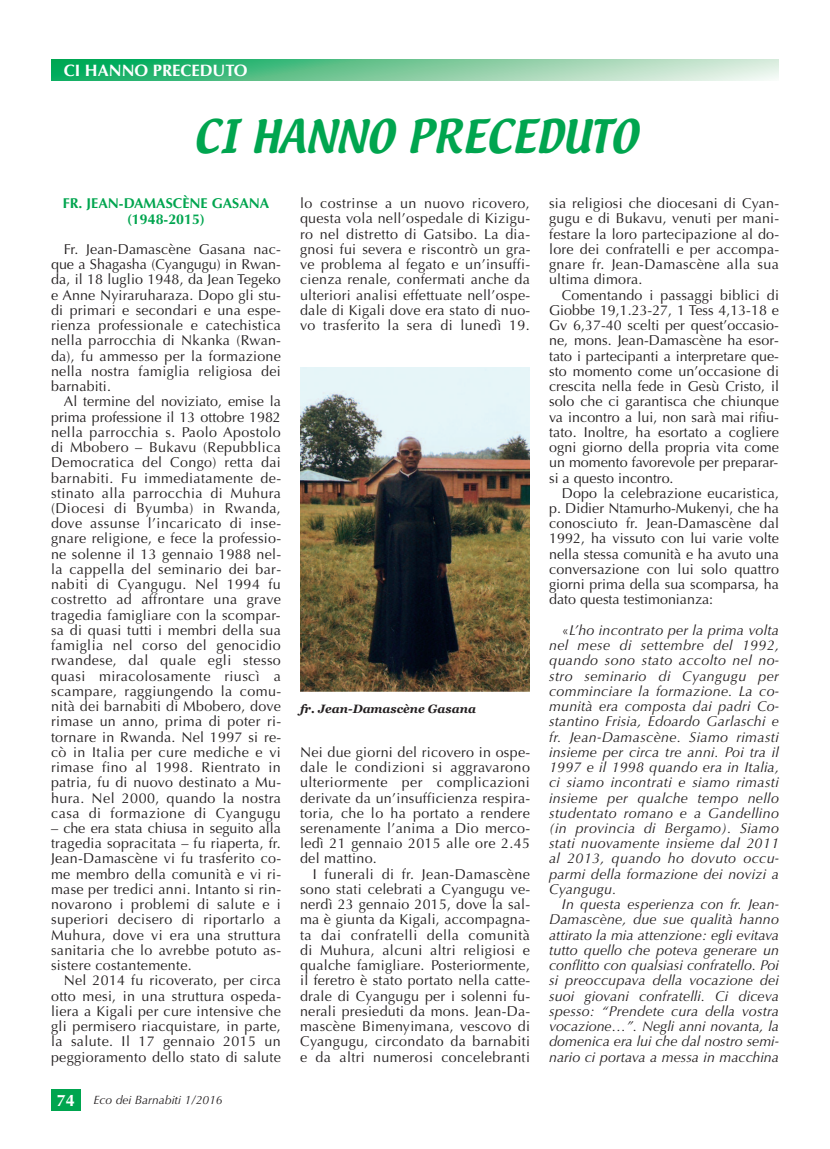
<style>
.page{position:relative;width:830px;height:1149px;background:#fff}
.page>*{position:absolute;margin:0;border:0;box-sizing:border-box;transform-origin:0 0}
.t1{font:40.5px "Textile";color:#00a54f}
.t2{font:700 16.5px "Optima";color:#fff}
.t3{font:14.25px/15.1px "Optima";letter-spacing:.02em;color:#231f20;text-align:justify}
.t4{font:italic 14.25px/15.1px "Optima";color:#231f20;text-align:justify}
.t5{font:700 14.25px/15.1px "Optima";color:#00a54f;text-align:center}
.t6{font:italic 12px "Optima";color:#231f20}
.t7{font:italic 700 12px "Georgia";color:#231f20}
.s1{font-weight:700;font-style:normal;font-size:16.5px;color:#fff}
.s2{font-style:normal}
</style>
<div class="page">
<div style="left:51px;top:1089px;width:30px;height:21px;background:#00a54f"></div>
<svg style="left:51px;top:60px;width:727px;height:21px;background:#79cb9e"></svg>
<img style="left:300px;top:367px;width:229px;height:324px">
<p class="t2" style="left:64px;top:61px;width:185px">CI HANNO PRECEDUTO</p>
<h1 class="t1" style="left:193px;top:115px;width:445px">CI HANNO PRECEDUTO</h1>
<p class="t5" style="left:63px;top:196px;width:208px">FR. JEAN-DAMASCÈNE GASANA (1948-2015)</p>
<p class="t3" style="left:51px;top:242px;width:231px;text-indent:13px">Fr. Jean-Damascène Gasana nac&shy;que a Shagasha (Cyangugu) in Rwan&shy;da, il 18 luglio 1948, da Jean Tegeko e Anne Nyiraruharaza. Dopo gli stu&shy;di primari e secondari e una espe&shy;rienza professionale e catechistica nella parrocchia di Nkanka (Rwan&shy;da), fu ammesso per la formazione nella nostra famiglia religiosa dei barnabiti.</p>
<p class="t3" style="left:51px;top:394px;width:231px;text-indent:13px">Al termine del noviziato, emise la prima professione il 13 ottobre 1982 nella parrocchia s. Paolo Apostolo di Mbobero – Bukavu (Repubblica Democratica del Congo) retta dai barnabiti. Fu immediatamente de&shy;stinato alla parrocchia di Muhura (Diocesi di Byumba) in Rwanda, dove assunse l’incaricato di inse&shy;gnare religione, e fece la professio&shy;ne solenne il 13 gennaio 1988 nel&shy;la cappella del seminario dei bar&shy;nabiti di Cyangugu. Nel 1994 fu costretto ad affrontare una grave tragedia famigliare con la scompar&shy;sa di quasi tutti i membri della sua famiglia nel corso del genocidio rwandese, dal quale egli stesso quasi miracolosamente riuscì a scampare, raggiungendo la comu&shy;nità dei barnabiti di Mbobero, dove rimase un anno, prima di poter ri&shy;tornare in Rwanda. Nel 1997 si re&shy;cò in Italia per cure mediche e vi rimase fino al 1998. Rientrato in patria, fu di nuovo destinato a Mu&shy;hura. Nel 2000, quando la nostra casa di formazione di Cyangugu</p>
<p class="t3" style="left:51px;top:820px;width:231px">– che era stata chiusa in seguito alla tragedia sopracitata – fu riaperta, fr.<br>Jean-Damascène vi fu trasferito co&shy;me membro della comunità e vi ri&shy;mase per tredici anni. Intanto si rin&shy;novarono i problemi di salute e i superiori decisero di riportarlo a Muhura, dove vi era una struttura sanitaria che lo avrebbe potuto as&shy;sistere costantemente.</p>
<p class="t3" style="left:51px;top:972px;width:231px;text-indent:13px">Nel 2014 fu ricoverato, per circa otto mesi, in una struttura ospeda&shy;liera a Kigali per cure intensive che gli permisero riacquistare, in parte, la salute. Il 17 gennaio 2015 un peggioramento dello stato di salute</p>
<p class="t6" style="left:57px;top:1092px;width:167px"><span class="s1">74</span> Eco dei Barnabiti 1/2016</p>
<p class="t3" style="left:300px;top:196px;width:232px">lo costrinse a un nuovo ricovero, questa vola nell’ospedale di Kizigu&shy;ro nel distretto di Gatsibo. La dia&shy;gnosi fui severa e riscontrò un gra&shy;ve problema al fegato e un’insuffi&shy;cienza renale, confermati anche da ulteriori analisi effettuate nell’ospe&shy;dale di Kigali dove era stato di nuo&shy;vo trasferito la sera di lunedì 19.</p>
<p class="t7" style="left:300px;top:701px;width:177px">fr. Jean-Damascène Gasana</p>
<p class="t3" style="left:300px;top:744px;width:231px">Nei due giorni del ricovero in ospe&shy;dale le condizioni si aggravarono ulteriormente per complicazioni derivate da un’insufficienza respira&shy;toria, che lo ha portato a rendere serenamente l’anima a Dio merco&shy;ledì 21 gennaio 2015 alle ore 2.45 del mattino.</p>
<p class="t3" style="left:300px;top:866px;width:231px;text-indent:13px">I funerali di fr. Jean-Damascène sono stati celebrati a Cyangugu ve&shy;nerdì 23 gennaio 2015, dove la sal&shy;ma è giunta da Kigali, accompagna&shy;ta dai confratelli della comunità di Muhura, alcuni altri religiosi e qualche famigliare. Posteriormente, il feretro è stato portato nella catte&shy;drale di Cyangugu per i solenni fu&shy;nerali presieduti da mons. Jean-Da&shy;mascène Bimenyimana, vescovo di Cyangugu, circondato da barnabiti e da altri numerosi concelebranti</p>
<p class="t3" style="left:549px;top:196px;width:231px">sia religiosi che diocesani di Cyan&shy;gugu e di Bukavu, venuti per mani&shy;festare la loro partecipazione al do&shy;lore dei confratelli e per accompa&shy;gnare fr. Jean-Damascène alla sua ultima dimora.</p>
<p class="t3" style="left:549px;top:287px;width:231px;text-indent:13px">Comentando i passaggi biblici di Giobbe 19,1.23-27, 1 Tess 4,13-18 e Gv 6,37-40 scelti per quest’occasio&shy;ne, mons. Jean-Damascène ha esor&shy;tato i partecipanti a interpretare que&shy;sto momento come un’occasione di crescita nella fede in Gesù Cristo, il solo che ci garantisca che chiunque va incontro a lui, non sarà mai rifiu&shy;tato. Inoltre, ha esortato a cogliere ogni giorno della propria vita come un momento favorevole per preparar&shy;si a questo incontro.</p>
<p class="t3" style="left:549px;top:485px;width:231px;text-indent:13px">Dopo la celebrazione eucaristica, p. Didier Ntamurho-Mukenyi, che ha conosciuto fr. Jean-Damascène dal 1992, ha vissuto con lui varie volte nella stessa comunità e ha avuto una conversazione con lui solo quattro giorni prima della sua scomparsa, ha dato questa testimonianza:</p>
<p class="t4" style="left:549px;top:622px;width:231px;text-indent:13px"><span class="s2">«</span>L’ho incontrato per la prima volta nel mese di settembre del 1992, quando sono stato accolto nel no&shy;stro seminario di Cyangugu per comminciare la formazione. La co&shy;munità era composta dai padri Co&shy;stantino Frisia, Edoardo Garlaschi e fr. Jean-Damascène. Siamo rimasti insieme per circa tre anni. Poi tra il 1997 e il 1998 quando era in Italia, ci siamo incontrati e siamo rimasti insieme per qualche tempo nello studentato romano e a Gandellino (in provincia di Bergamo). Siamo stati nuovamente insieme dal 2011 al 2013, quando ho dovuto occu&shy;parmi della formazione dei novizi a Cyangugu.</p>
<p class="t4" style="left:549px;top:896px;width:231px;text-indent:13px">In questa esperienza con fr. Jean-Damascène, due sue qualità hanno attirato la mia attenzione: egli evitava tutto quello che poteva generare un conflitto con qualsiasi confratello. Poi si preoccupava della vocazione dei suoi giovani confratelli. Ci diceva spesso: “Prendete cura della vostra vocazione…”. Negli anni novanta, la domenica era lui che dal nostro semi&shy;nario ci portava a messa in macchina</p>
</div>
